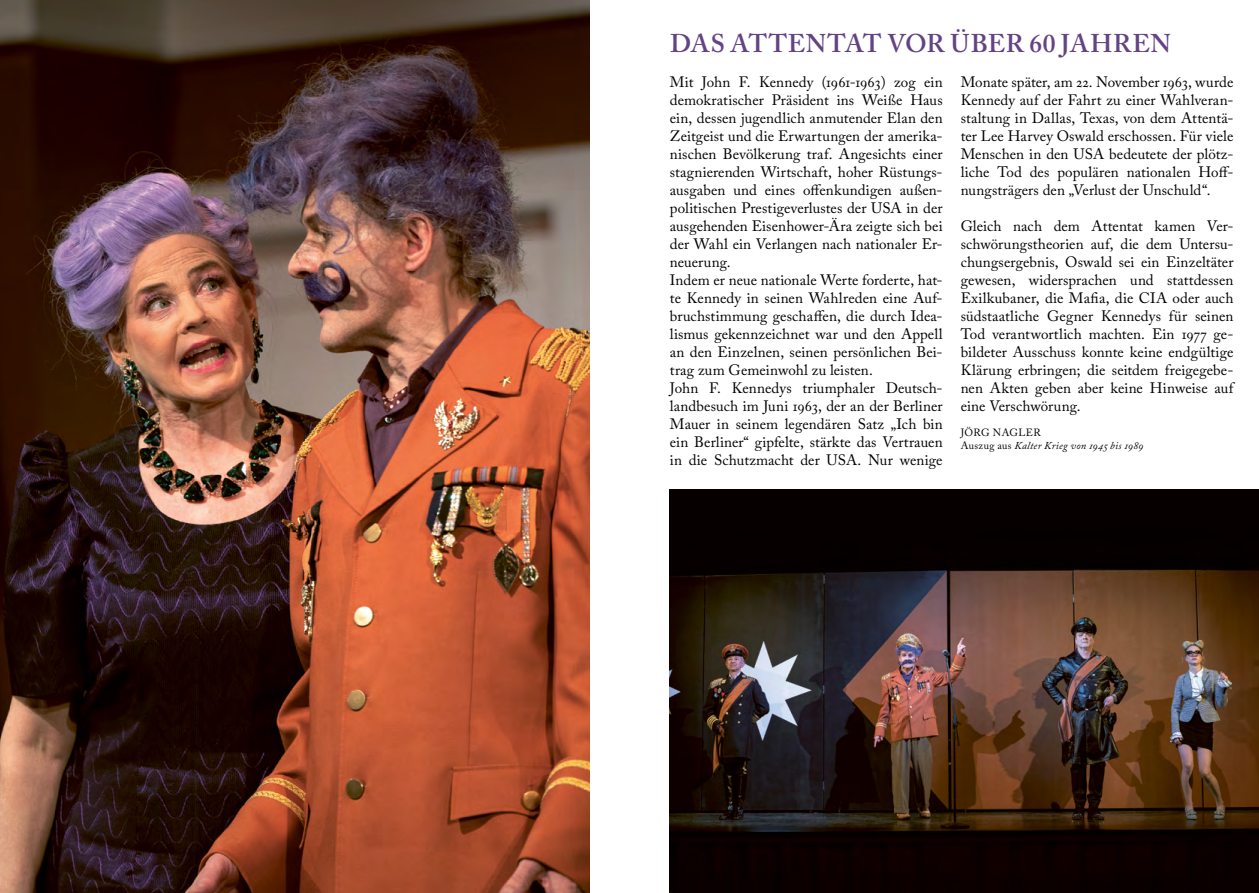
<style>
.page{position:relative;width:1259px;height:893px;background:#fff}
.page>*{position:absolute;margin:0;border:0;box-sizing:border-box;transform-origin:0 0}
.t1{font:600 25.5px "Adobe Caslon Pro";letter-spacing:.015em;color:#644385}
.t2{font:15px/18px "Adobe Caslon Pro";letter-spacing:.005em;color:#000;text-align:justify}
.t3{font:italic 10.5px/12.6px "Adobe Caslon Pro";letter-spacing:.035em;color:#000}
.s1{font-style:normal}
</style>
<div class="page">
<img style="left:670px;top:489px;width:589px;height:404px">
<img style="left:0;top:0;width:589px;height:893px">
<h1 class="t1" style="left:670px;top:28px;width:502px">DAS ATTENTAT VOR ÜBER 60 JAHREN</h1>
<p class="t2" style="left:670px;top:73px;width:274px;text-align:left">Mit John F. Kennedy (1961-1963) zog ein demokratischer Präsident ins Weiße Haus ein, dessen jugendlich anmutender Elan den Zeitgeist und die Erwartungen der amerika&shy;nischen Bevölkerung traf. Angesichts einer stagnierenden Wirtschaft, hoher Rüstungs&shy;ausgaben und eines offenkundigen außen&shy;politischen Prestigeverlustes der USA in der ausgehenden Eisenhower-Ära zeigte sich bei der Wahl ein Verlangen nach nationaler Er&shy;neuerung.<br>Indem er neue nationale Werte forderte, hat&shy;te Kennedy in seinen Wahlreden eine Auf&shy;bruchstimmung geschaffen, die durch Idea&shy;lismus gekennzeichnet war und den Appell an den Einzelnen, seinen persönlichen Bei&shy;trag zum Gemeinwohl zu leisten.<br>John F. Kennedys triumphaler Deutsch&shy;landbesuch im Juni 1963, der an der Berliner Mauer in seinem legendären Satz „Ich bin ein Berliner“ gipfelte, stärkte das Vertrauen in die Schutzmacht der USA. Nur wenige</p>
<p class="t2" style="left:960px;top:73px;width:274px">Monate später, am 22. November 1963, wurde Kennedy auf der Fahrt zu einer Wahlveran&shy;staltung in Dallas, Texas, von dem Attentä&shy;ter Lee Harvey Oswald erschossen. Für viele Menschen in den USA bedeutete der plötz&shy;liche Tod des populären nationalen Hoff&shy;nungsträgers den „Verlust der Unschuld“.</p>
<p class="t2" style="left:960px;top:217px;width:274px">Gleich nach dem Attentat kamen Ver&shy;schwörungstheorien auf, die dem Untersu&shy;chungsergebnis, Oswald sei ein Einzeltäter gewesen, widersprachen und stattdessen Exilkubaner, die Mafia, die CIA oder auch südstaatliche Gegner Kennedys für seinen Tod verantwortlich machten. Ein 1977 ge&shy;bildeter Ausschuss konnte keine endgültige Klärung erbringen; die seitdem freigegebe&shy;nen Akten geben aber keine Hinweise auf eine Verschwörung.</p>
<p class="t3" style="left:960px;top:426px;width:184px"><span class="s1">JÖRG NAGLER<br>Auszug aus</span> Kalter Krieg von 1945 bis 1989</p>
</div>
